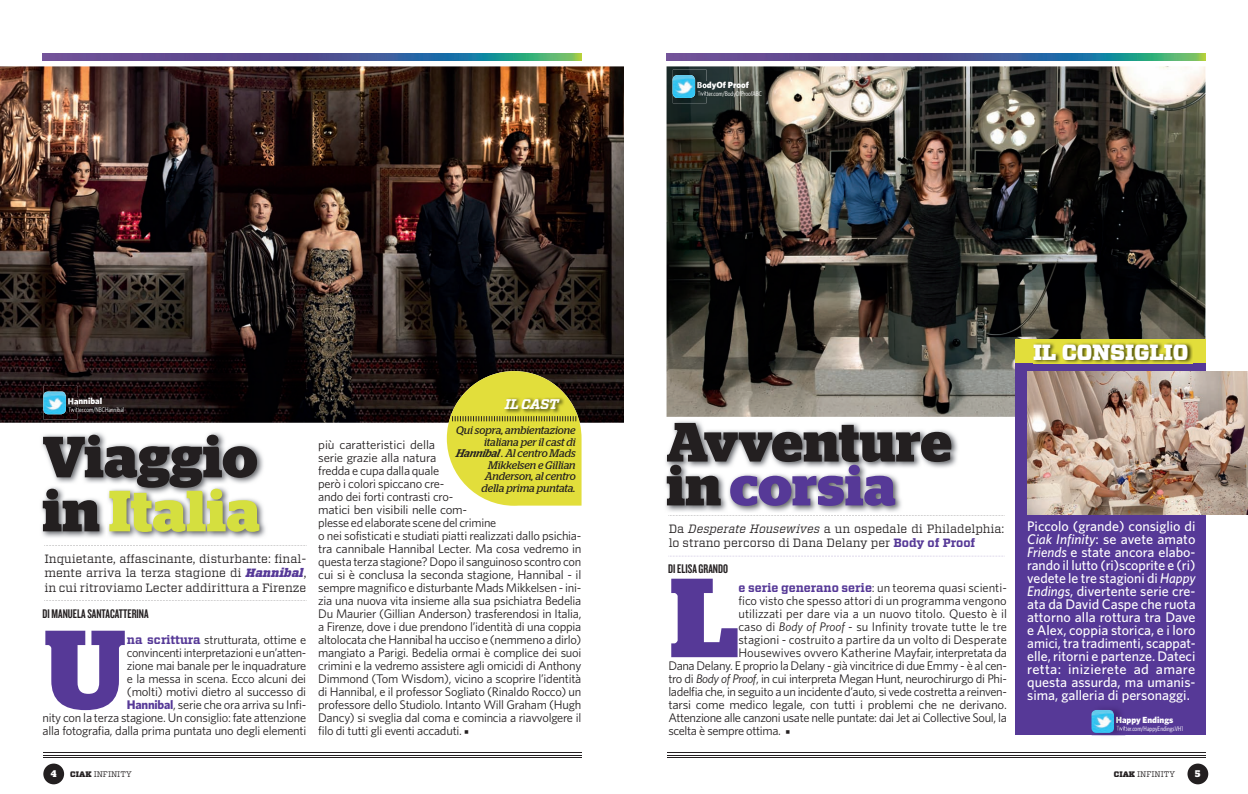
<style>
.page{position:relative;width:1248px;height:794px;background:#fff}
.page>*{position:absolute;margin:0;border:0;box-sizing:border-box;transform-origin:0 0}
.t1{font:700 112.1px "Stag";color:#563997}
.t2{font:700 57.9px/54px "Stag";letter-spacing:.01em;color:#231f20}
.t3{font:700 55.2px/43.9px "Stag";letter-spacing:.01em;color:#231f20}
.t4{font:900 22px "Vitesse";letter-spacing:-.01em;color:#fff}
.t5{font:500 14px/13px "Whitney";color:#fff;text-align:justify}
.t6{font:italic 700 14px "Vitesse";letter-spacing:-.045em;color:#fff}
.t7{font:13px "Knockout 48 Featherweight";color:#231f20}
.t8{font:12.5px/13px "Whitney";letter-spacing:-.02em;color:#231f20;text-align:right}
.t9{font:12.5px "Whitney";color:#231f20}
.t10{font:12px/14.4px "Vitesse";color:#231f20;text-align:justify}
.t11{font:italic 11px/11.5px "Stag";letter-spacing:-.005em;color:#231f20;text-align:right}
.t12{font:700 9.6px "Stag";color:#fff}
.t13{font:900 8.9px "Whitney";color:#fff}
.t14{font:8px "Vitesse";color:#231f20}
.t15{font:6.8px "Whitney Condensed";color:#fff}
.s1{color:#d5df3f}
.s2{font-weight:900;font-style:italic;color:#563997}
.s3{font-family:"Vitesse";font-weight:700;font-size:12px;color:#563997}
.s4{font-weight:700;color:#563997}
.s5{font-weight:500}
.s6{font-family:"Minion Pro";font-size:12px}
.s7{color:#563997}
.s8{font-style:italic}
.s9{font-weight:900}
</style>
<div class="page">
<svg style="left:1187px;top:763px;width:21px;height:21px"></svg>
<img style="left:0;top:66px;width:624px;height:357px">
<img style="left:43px;top:53px;width:538px;height:7px">
<hr style="left:43px;top:757px;width:538px;height:1px;background:#231f20">
<hr style="left:43px;top:755px;width:538px;height:1px;background:#231f20">
<hr style="left:43px;top:752px;width:538px;height:1px;background:#231f20">
<div style="left:43px;top:763px;width:21px;height:21px;background:#231f20;border-radius:50%"></div>
<img style="left:666px;top:53px;width:539px;height:7px">
<hr style="left:666px;top:757px;width:539px;height:1px;background:#231f20">
<hr style="left:666px;top:755px;width:539px;height:1px;background:#231f20">
<hr style="left:666px;top:752px;width:539px;height:1px;background:#231f20">
<img style="left:666px;top:66px;width:539px;height:351px">
<img style="left:41px;top:432px;width:225px;height:106px">
<svg style="left:44px;top:545px;width:262px;height:1px"></svg>
<svg style="left:44px;top:600px;width:262px;height:1px"></svg>
<img style="left:665px;top:421px;width:293px;height:91px">
<svg style="left:668px;top:515px;width:336px;height:1px"></svg>
<svg style="left:668px;top:556px;width:335px;height:1px"></svg>
<svg style="left:447px;top:371px;width:134px;height:135px;background:#c9c540"></svg>
<div style="left:1015px;top:340px;width:190px;height:395px;background:#563997"></div>
<img style="left:1027px;top:371px;width:220px;height:143px">
<img style="left:1091px;top:709px;width:34px;height:27px">
<svg style="left:1115px;top:716px;width:10px;height:16px"></svg>
<img style="left:1091px;top:710px;width:22px;height:23px">
<img style="left:672px;top:70px;width:34px;height:33px">
<svg style="left:697px;top:82px;width:9px;height:15px"></svg>
<img style="left:672px;top:75px;width:23px;height:23px">
<img style="left:44px;top:386px;width:33px;height:33px">
<svg style="left:68px;top:398px;width:9px;height:15px"></svg>
<svg style="left:43px;top:394px;width:1px;height:17px"></svg>
<img style="left:44px;top:391px;width:22px;height:23px">
<div style="left:1015px;top:340px;width:190px;height:23px;background:#e2de3b"></div>
<img style="left:1033px;top:343px;width:159px;height:21px">
<p class="t13" style="left:696px;top:79px;width:54px">BodyOf Proof</p>
<p class="t15" style="left:697px;top:89px;width:66px">Twitter.com/BodyOfProofABC</p>
<p class="t13" style="left:68px;top:395px;width:36px">Hannibal</p>
<p class="t15" style="left:68px;top:405px;width:57px">Twitter.com/NBCHannibal</p>
<h2 class="t2" style="left:43px;top:430px;width:219px">Viaggio in <span class="s1">Italia</span></h2>
<p class="t10" style="left:44px;top:551px;width:263px">Inquietante, affascinante, disturbante: final&shy;mente arriva la terza stagione di <span class="s2">Hannibal</span>, in cui ritroviamo Lecter addirittura a Firenze</p>
<p class="t7" style="left:43px;top:605px;width:107px">DI MANUELA SANTACATTERINA</p>
<h1 class="t1" style="left:44px;top:604px;width:83px">U</h1>
<p class="t8" style="left:43px;top:633px;width:265px"><span class="s3">na scrittura</span> strutturata, ottime e<br>convincenti interpretazioni e un’atten-<br>zione mai banale per le inquadrature<br>e la messa in scena. Ecco alcuni dei<br>(molti) motivi dietro al successo di<br><span class="s4">Hannibal</span>, serie che ora arriva su Infi-<br>nity con la terza stagione. Un consiglio: fate attenzione alla fotografia, dalla prima puntata uno degli elementi</p>
<p class="t6" style="left:505px;top:394px;width:55px">IL CAST</p>
<p class="t11" style="left:456px;top:424px;width:121px">Qui sopra, ambientazione italiana per il cast di<br><span class="s5">Hannibal</span>. Al centro Mads<br>Mikkelsen e Gillian<br>Anderson, al centro<br>della prima puntata.</p>
<p class="t8" style="left:318px;top:438px;width:265px;text-align:left">più caratteristici della<br>serie grazie alla natura<br>fredda e cupa dalla quale<br>però i colori spiccano cre-<br>ando dei forti contrasti cro-<br>matici ben visibili nelle com-<br>plesse ed elaborate scene del crimine<br>o nei sofisticati e studiati piatti realizzati dallo psichia&shy;tra cannibale Hannibal Lecter. Ma cosa vedremo in questa terza stagione? Dopo il sanguinoso scontro con cui si è conclusa la seconda stagione, Hannibal - il sempre magnifico e disturbante Mads Mikkelsen - ini&shy;zia una nuova vita insieme alla sua psichiatra Bedelia Du Maurier (Gillian Anderson) trasferendosi in Italia, a Firenze, dove i due prendono l’identità di una coppia altolocata che Hannibal ha ucciso e (nemmeno a dirlo) mangiato a Parigi. Bedelia ormai è complice dei suoi crimini e la vedremo assistere agli omicidi di Anthony Dimmond (Tom Wisdom), vicino a scoprire l’identità di Hannibal, e il professor Sogliato (Rinaldo Rocco) un professore dello Studiolo. Intanto Will Graham (Hugh Dancy) si sveglia dal coma e comincia a riavvolgere il filo di tutti gli eventi accaduti. <span class="s6">■</span></p>
<h3 class="t4" style="left:1032px;top:337px;width:157px">IL CONSIGLIO</h3>
<h3 class="t3" style="left:666px;top:420px;width:287px">Avventure in <span class="s7">corsia</span></h3>
<p class="t10" style="left:668px;top:521px;width:337px">Da <span class="s8">Desperate Housewives</span> a un ospedale di Philadelphia: lo strano percorso di Dana Delany per <span class="s4">Body of Proof</span></p>
<p class="t7" style="left:668px;top:560px;width:61px">DI ELISA GRANDO</p>
<h1 class="t1" style="left:670px;top:552px;width:70px">L</h1>
<p class="t9" style="left:738px;top:579px;width:270px"><span class="s3">e serie generano serie</span>: un teorema quasi scienti-</p>
<p class="t9" style="left:738px;top:592px;width:270px">fico visto che spesso attori di un programma vengono</p>
<p class="t9" style="left:738px;top:605px;width:270px">utilizzati per dare via a un nuovo titolo. Questo è il</p>
<p class="t9" style="left:738px;top:618px;width:270px">caso di <span class="s8">Body of Proof</span> - su Infinity trovate tutte le tre</p>
<p class="t9" style="left:738px;top:631px;width:270px">stagioni - costruito a partire da un volto di Desperate</p>
<p class="t8" style="left:738px;top:646px;width:270px">Housewives ovvero Katherine Mayfair, interpretata da</p>
<p class="t8" style="left:668px;top:659px;width:340px">Dana Delany. E proprio la Delany - già vincitrice di due Emmy - è al cen-</p>
<p class="t8" style="left:668px;top:672px;width:340px">tro di <span class="s8">Body of Proof</span>, in cui interpreta Megan Hunt, neurochirurgo di Phi-</p>
<p class="t8" style="left:668px;top:685px;width:340px">ladelfia che, in seguito a un incidente d’auto, si vede costretta a reinven-</p>
<p class="t8" style="left:668px;top:698px;width:340px">tarsi come medico legale, con tutti i problemi che ne derivano.</p>
<p class="t8" style="left:668px;top:711px;width:340px">Attenzione alle canzoni usate nelle puntate: dai Jet ai Collective Soul, la</p>
<p class="t8" style="left:668px;top:724px;width:123px">scelta è sempre ottima. <span class="s6">■</span></p>
<p class="t5" style="left:1027px;top:519px;width:170px">Piccolo (grande) consiglio di <span class="s8">Ciak Infinity</span>: se avete amato <span class="s8">Friends</span> e state ancora elabo&shy;rando il lutto (ri)scoprite e (ri) vedete le tre stagioni di <span class="s8">Happy Endings</span>, divertente serie cre&shy;ata da David Caspe che ruota attorno alla rottura tra Dave e Alex, coppia storica, e i loro amici, tra tradimenti, scappat&shy;elle, ritorni e partenze. Dateci retta: inizierete ad amare questa assurda, ma umanis&shy;sima, galleria di personaggi.</p>
<p class="t13" style="left:1115px;top:714px;width:59px">Happy Endings</p>
<p class="t15" style="left:1116px;top:724px;width:68px">Twitter.com/HappyEndingsVH1</p>
<p class="t12" style="left:51px;top:768px;width:7px">4</p>
<p class="t14" style="left:70px;top:769px;width:63px"><span class="s9">CIAK</span> INFINITY</p>
<p class="t14" style="left:1113px;top:769px;width:63px"><span class="s9">CIAK</span> INFINITY</p>
<p class="t12" style="left:1195px;top:768px;width:7px">5</p>
</div>
